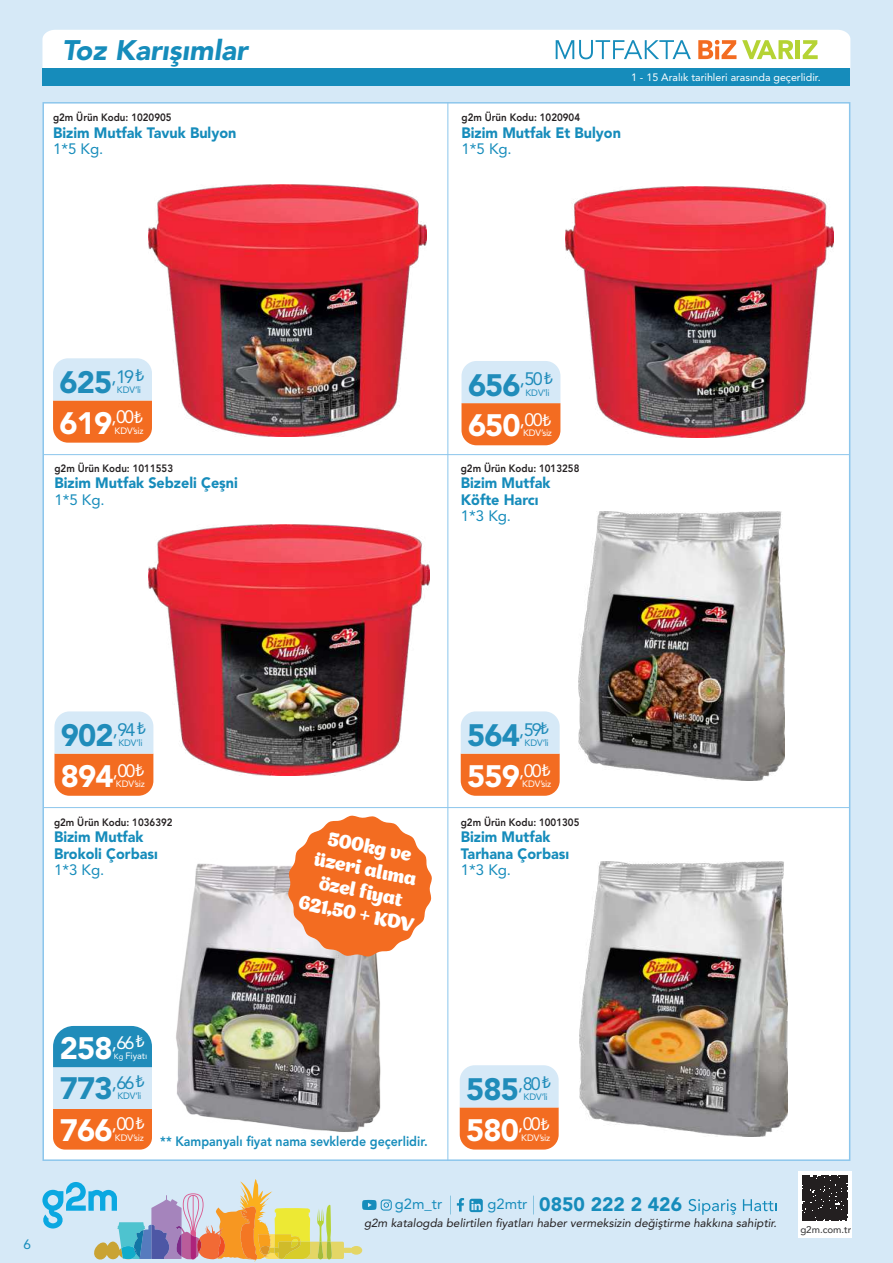
<style>
.page{position:relative;width:893px;height:1263px;background:#d6e9f7}
.page>*{position:absolute;margin:0;border:0;box-sizing:border-box;transform-origin:0 0}
.t1{font:900 30.75px "Avenir LT Pro";letter-spacing:-.03em;color:#fff}
.t2{font:900 30.75px "Avenir LT Pro";letter-spacing:-.03em;color:#208cba}
.t3{font:italic 900 28.05px "Avenir LT Pro";color:#168cbb}
.t4{font:900 19.35px "Avenir LT Pro";color:#168cbb}
.t5{font:700 19.05px/22.8px "Appetite Pro";color:#fff;text-align:center}
.t6{font:18px "Avenir LT Pro";color:#208cba}
.t7{font:900 15px/16.5px "Avenir LT Pro";color:#168cbb;scale:.96 1}
.t8{font:15px "Avenir LT Pro";color:#168cbb}
.t9{font:14.7px "Avenir LT Pro";color:#168cbb}
.t10{font:800 13.5px "Avenir LT Pro";color:#168cbb;scale:.92 1}
.t11{font:13.5px "Avenir LT Pro";color:#168cbb}
.t12{font:italic 11.7px "Avenir LT Pro";color:#231f20}
.t13{font:800 10.65px "Avenir LT Pro";color:#231f20;scale:.92 1}
.t14{font:10.65px "Avenir LT Pro";color:#fff}
.t15{font:500 9.75px "Avenir";color:#3e3e3f}
.t16{font:9.15px "Avenir LT Pro";color:#fff}
.t17{font:9.15px "Avenir LT Pro";color:#208cba}
.s1{font-size:7.5px}
.s2{font-family:"Myriad Pro"}
.s3{font-weight:400;font-size:14.7px}
</style>
<div class="page">
<svg style="left:450px;top:1195px;width:1px;height:19px"></svg>
<svg style="left:42px;top:1179px;width:350px;height:83px"></svg>
<svg style="left:457px;top:1198px;width:26px;height:14px"></svg>
<svg style="left:688px;top:1199px;width:48px;height:16px"></svg>
<svg style="left:743px;top:1199px;width:33px;height:12px"></svg>
<svg style="left:533px;top:1195px;width:1px;height:19px"></svg>
<div style="left:798px;top:1171px;width:54px;height:66px;background:#fff"></div>
<div style="left:802px;top:1175px;width:45px;height:45px;background:#231f20"></div>
<svg style="left:42px;top:30px;width:808px;height:38px;background:#f7f9f5"></svg>
<hr style="left:796px;top:40px;width:4px;height:19px;background:#b5d334">
<div style="left:42px;top:69px;width:808px;height:17px;background:#168cbb"></div>
<div style="left:42px;top:102px;width:808px;height:1059px;background:#fff;border:2px solid #8cc6ec"></div>
<hr style="left:43px;top:454px;width:807px;height:1px;background:#8cc6ec">
<hr style="left:43px;top:807px;width:807px;height:1px;background:#8cc6ec">
<hr style="left:447px;top:102px;width:1px;height:1059px;background:#8cc6ec">
<img style="left:148px;top:185px;width:278px;height:251px">
<img style="left:578px;top:511px;width:207px;height:270px">
<img style="left:579px;top:862px;width:208px;height:275px">
<img style="left:176px;top:863px;width:205px;height:269px">
<svg style="left:53px;top:358px;width:99px;height:85px;background:#e5ad90"></svg>
<svg style="left:461px;top:361px;width:99px;height:84px;background:#e5ad8f"></svg>
<svg style="left:54px;top:711px;width:99px;height:85px;background:#e5ad8f"></svg>
<svg style="left:461px;top:711px;width:99px;height:85px;background:#e5ad90"></svg>
<div style="left:53px;top:1108px;width:99px;height:41px;background:#f36c21"></div>
<div style="left:53px;top:1067px;width:99px;height:41px;background:#d6e9f7"></div>
<div style="left:53px;top:1026px;width:99px;height:41px;background:#208cba"></div>
<svg style="left:460px;top:1065px;width:99px;height:84px;background:#e5ad90"></svg>
<img style="left:565px;top:186px;width:268px;height:251px">
<img style="left:149px;top:524px;width:280px;height:251px">
<svg style="left:288px;top:815px;width:144px;height:142px"></svg>
<h2 class="t3" style="left:62px;top:34px;width:187px">Toz Karışımlar</h2>
<p class="t13" style="left:53px;top:112px;width:130px">g2m Ürün Kodu: 1020905</p>
<p class="t7" style="left:53px;top:124px;width:192px">Bizim Mutfak Tavuk Bulyon</p>
<p class="t8" style="left:53px;top:143px;width:52px">1*5 Kg.</p>
<p class="t13" style="left:461px;top:112px;width:130px">g2m Ürün Kodu: 1020904</p>
<p class="t7" style="left:461px;top:124px;width:168px">Bizim Mutfak Et Bulyon</p>
<p class="t8" style="left:461px;top:143px;width:52px">1*5 Kg.</p>
<p class="t14" style="left:631px;top:73px;width:191px">1 - 15 Aralık tarihleri arasında geçerlidir.</p>
<h1 class="t2" style="left:60px;top:365px;width:87px">625<sup>,19</sup> <sup>₺</sup></h1>
<p class="t17" style="left:117px;top:386px;width:26px">KDV’li</p>
<h1 class="t2" style="left:468px;top:367px;width:87px">656<sup>,50</sup> <sup>₺</sup></h1>
<p class="t17" style="left:525px;top:389px;width:26px">KDV’li</p>
<h1 class="t1" style="left:60px;top:405px;width:85px">619<sup>,00</sup> <sup>₺</sup></h1>
<p class="t16" style="left:115px;top:427px;width:31px">KDV’siz</p>
<h1 class="t1" style="left:468px;top:408px;width:85px">650<sup>,00</sup> <sup>₺</sup></h1>
<p class="t16" style="left:523px;top:429px;width:31px">KDV’siz</p>
<p class="t13" style="left:54px;top:462px;width:130px">g2m Ürün Kodu: 1011553</p>
<p class="t7" style="left:54px;top:475px;width:193px">Bizim Mutfak Sebzeli Çeşni</p>
<p class="t8" style="left:54px;top:493px;width:52px">1*5 Kg.</p>
<p class="t13" style="left:461px;top:462px;width:130px">g2m Ürün Kodu: 1013258</p>
<p class="t7" style="left:461px;top:475px;width:95px">Bizim Mutfak<br>Köfte Harcı</p>
<p class="t8" style="left:461px;top:510px;width:52px">1*3 Kg.</p>
<h1 class="t2" style="left:61px;top:718px;width:87px">902<sup>,94</sup> <sup>₺</sup></h1>
<p class="t17" style="left:118px;top:739px;width:26px">KDV’li</p>
<h1 class="t2" style="left:467px;top:718px;width:84px">564<sup>,59</sup><sup>₺</sup></h1>
<p class="t17" style="left:525px;top:739px;width:26px">KDV’li</p>
<h1 class="t1" style="left:61px;top:758px;width:85px">894<sup>,00</sup> <sup>₺</sup></h1>
<p class="t16" style="left:116px;top:780px;width:31px">KDV’siz</p>
<h1 class="t1" style="left:467px;top:758px;width:85px">559<sup>,00</sup> <sup>₺</sup></h1>
<p class="t16" style="left:522px;top:780px;width:31px">KDV’siz</p>
<p class="t13" style="left:54px;top:816px;width:130px">g2m Ürün Kodu: 1036392</p>
<p class="t7" style="left:54px;top:829px;width:110px">Bizim Mutfak<br>Brokoli Çorbası</p>
<p class="t8" style="left:54px;top:864px;width:52px">1*3 Kg.</p>
<p class="t5" style="left:316px;top:825px;width:118px;rotate:12deg">500kg ve üzeri alıma özel fiyat<br>621,50 + KDV</p>
<p class="t13" style="left:461px;top:816px;width:130px">g2m Ürün Kodu: 1001305</p>
<p class="t7" style="left:461px;top:829px;width:114px">Bizim Mutfak<br>Tarhana Çorbası</p>
<p class="t8" style="left:461px;top:864px;width:52px">1*3 Kg.</p>
<p class="t11" style="left:23px;top:1238px;width:9px">6</p>
<h1 class="t1" style="left:60px;top:1031px;width:87px">258<sup>,66</sup> <sup>₺</sup></h1>
<p class="t16" style="left:114px;top:1052px;width:35px"><span class="s1">Kg</span> Fiyatı</p>
<p class="t6" style="left:112px;top:1075px;width:35px">,66 <span class="s2">₺</span></p>
<p class="t17" style="left:117px;top:1092px;width:26px">KDV’li</p>
<h1 class="t1" style="left:60px;top:1112px;width:87px">766<sup>,00</sup> <sup>₺</sup></h1>
<h1 class="t2" style="left:60px;top:1071px;width:54px">773</h1>
<p class="t16" style="left:115px;top:1134px;width:31px">KDV’siz</p>
<p class="t10" style="left:160px;top:1133px;width:292px">** Kampanyalı fiyat nama sevklerde geçerlidir.</p>
<h1 class="t2" style="left:466px;top:1071px;width:87px">585<sup>,80</sup> <sup>₺</sup></h1>
<p class="t17" style="left:524px;top:1093px;width:26px">KDV’li</p>
<h1 class="t1" style="left:466px;top:1112px;width:85px">580<sup>,00</sup> <sup>₺</sup></h1>
<p class="t16" style="left:521px;top:1134px;width:31px">KDV’siz</p>
<p class="t9" style="left:395px;top:1198px;width:49px">g2m_tr</p>
<p class="t4" style="left:488px;top:1193px;width:196px"><span class="s3">g2mtr</span> 0850 222 2 426</p>
<p class="t12" style="left:364px;top:1218px;width:414px">g2m katalogda belirtilen fiyatları haber vermeksizin değiştirme hakkına sahiptir.</p>
<p class="t15" style="left:800px;top:1226px;width:53px">g2m.com.tr</p>
</div>
